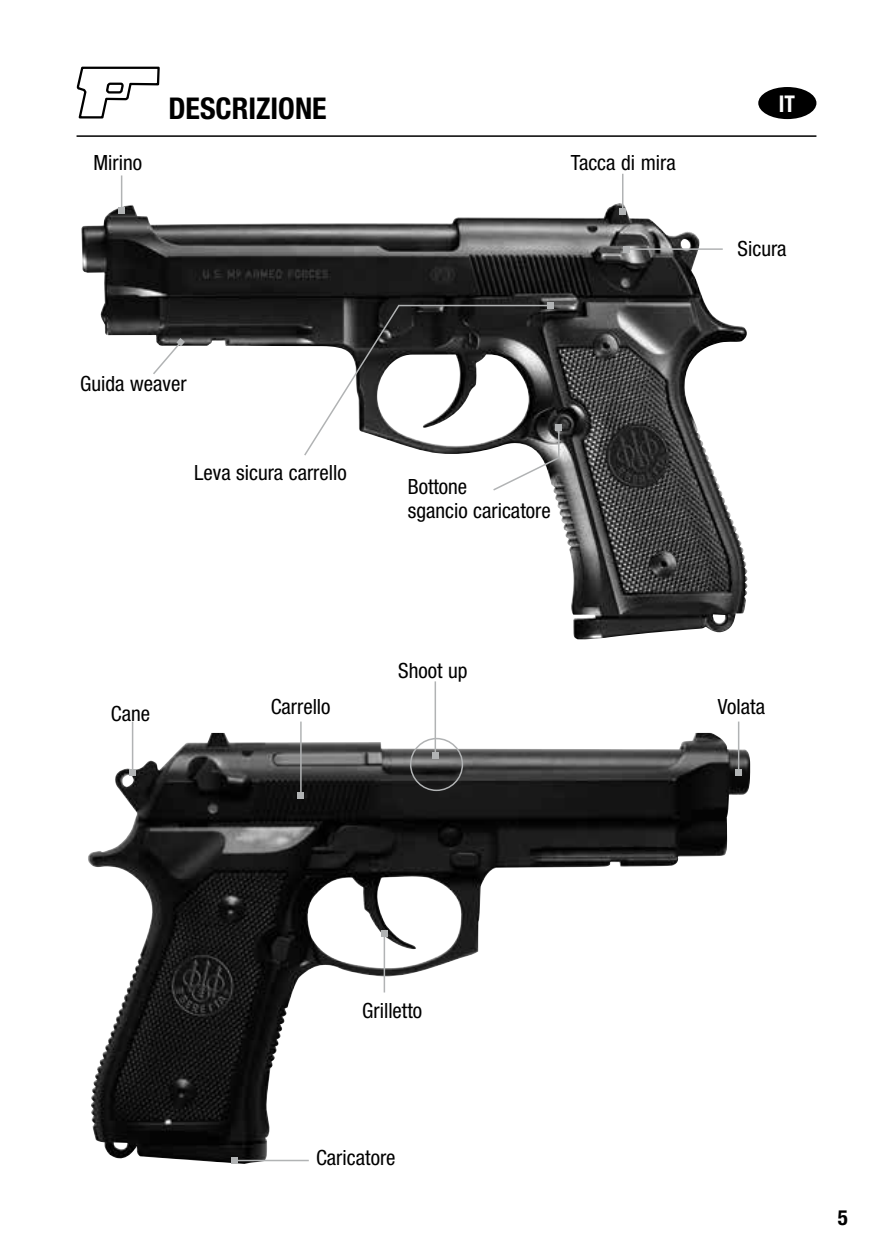
<style>
.page{position:relative;width:893px;height:1259px;background:#fff}
.page>*{position:absolute;margin:0;border:0;box-sizing:border-box;transform-origin:0 0}
.t1{font:700 condensed 30px "Helvetica Neue LT Pro";color:#000}
.t2{font:700 condensed 23.1px "Helvetica Neue LT Pro";color:#fff;scale:.95 1}
.t3{font:condensed 21px/24px "Helvetica Neue LT Pro";color:#000}
.t4{font:700 condensed 21px "Helvetica Neue LT Pro";color:#000}
</style>
<div class="page">
<hr style="left:77px;top:135px;width:739px;height:2px;background:#000">
<div style="left:758px;top:87px;width:58px;height:32px;background:#000;border-radius:50%"></div>
<img style="left:88px;top:733px;width:662px;height:431px">
<img style="left:81px;top:204px;width:667px;height:435px">
<svg style="left:76px;top:66px;width:84px;height:53px"></svg>
<hr style="left:384px;top:934px;width:1px;height:58px;background:#b1b3b4">
<svg style="left:381px;top:931px;width:6px;height:6px"></svg>
<hr style="left:235px;top:1159px;width:74px;height:2px;background:#b1b3b4">
<svg style="left:232px;top:1157px;width:6px;height:6px"></svg>
<hr style="left:300px;top:721px;width:2px;height:74px;background:#b1b3b4">
<svg style="left:298px;top:792px;width:6px;height:6px"></svg>
<hr style="left:738px;top:721px;width:1px;height:52px;background:#b1b3b4">
<svg style="left:736px;top:770px;width:6px;height:6px"></svg>
<hr style="left:132px;top:721px;width:1px;height:52px;background:#b1b3b4">
<svg style="left:130px;top:770px;width:6px;height:6px"></svg>
<hr style="left:626px;top:248px;width:97px;height:2px;background:#b1b3b4">
<svg style="left:623px;top:246px;width:6px;height:6px"></svg>
<hr style="left:121px;top:175px;width:1px;height:35px;background:#b1b3b4">
<svg style="left:119px;top:207px;width:6px;height:6px"></svg>
<hr style="left:622px;top:174px;width:1px;height:38px;background:#b1b3b4">
<svg style="left:620px;top:209px;width:6px;height:6px"></svg>
<svg style="left:303px;top:302px;width:259px;height:190px"></svg>
<hr style="left:435px;top:681px;width:1px;height:74px;background:#b1b3b4">
<svg style="left:432px;top:752px;width:6px;height:6px"></svg>
<svg style="left:151px;top:338px;width:34px;height:38px"></svg>
<div style="left:410px;top:738px;width:53px;height:53px;border:2px solid #b1b3b4;border-radius:50%"></div>
<p class="t3" style="left:94px;top:151px;width:50px">Mirino</p>
<h1 class="t1" style="left:168px;top:90px;width:160px">DESCRIZIONE</h1>
<p class="t2" style="left:779px;top:90px;width:19px">IT</p>
<p class="t3" style="left:571px;top:151px;width:106px">Tacca di mira</p>
<p class="t3" style="left:738px;top:236px;width:50px">Sicura</p>
<p class="t3" style="left:80px;top:371px;width:108px">Guida weaver</p>
<p class="t3" style="left:194px;top:460px;width:154px">Leva sicura carrello</p>
<p class="t3" style="left:408px;top:474px;width:144px">Bottone<br>sgancio caricatore</p>
<p class="t3" style="left:111px;top:701px;width:41px">Cane</p>
<p class="t3" style="left:271px;top:694px;width:61px">Carrello</p>
<p class="t3" style="left:398px;top:658px;width:71px">Shoot up</p>
<p class="t3" style="left:718px;top:694px;width:49px">Volata</p>
<p class="t3" style="left:362px;top:998px;width:61px">Grilletto</p>
<p class="t3" style="left:316px;top:1145px;width:81px">Caricatore</p>
<p class="t4" style="left:838px;top:1205px;width:12px">5</p>
</div>
